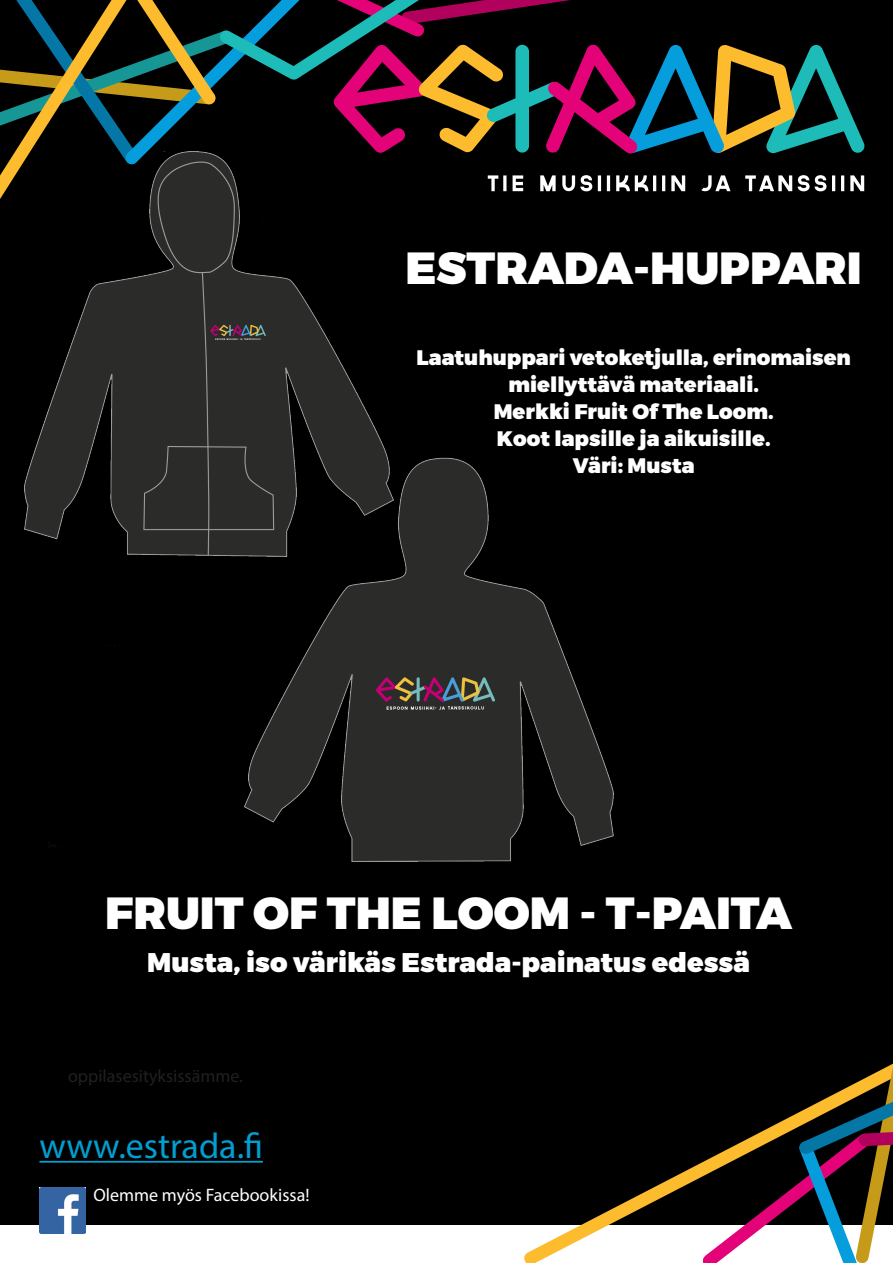
<style>
.page{position:relative;width:893px;height:1263px;background:#fff}
.page>*{position:absolute;margin:0;border:0;box-sizing:border-box;transform-origin:0 0}
.t1{font:900 45px "Montserrat";color:#fff}
.t2{font:36px "Myriad Pro";color:#009ed1}
.t3{font:900 27px "Montserrat";color:#fff}
.t4{font:900 21px/27px "Montserrat";color:#fff;text-align:center}
.t5{font:18px "Myriad Pro";color:#fff}
.t6{font:18px "Myriad Pro";color:#231f20}
</style>
<div class="page">
<div style="left:0;top:0;width:893px;height:1225px;background:#000001"></div>
<svg style="left:524px;top:1168px;width:167px;height:95px"></svg>
<svg style="left:691px;top:1063px;width:202px;height:200px"></svg>
<svg style="left:0;top:0;width:865px;height:199px"></svg>
<hr style="left:39px;top:1161px;width:224px;height:2px;background:#009ed1">
<img style="left:21px;top:0;width:606px;height:862px">
<img style="left:39px;top:1187px;width:46px;height:46px">
<p class="t1" style="left:406px;top:240px;width:458px">ESTRADA-HUPPARI</p>
<p class="t4" style="left:417px;top:345px;width:436px">Laatuhuppari vetoketjulla, erinomaisen miellyttävä materiaali.</p>
<p class="t4" style="left:494px;top:399px;width:281px">Merkki Fruit Of The Loom.</p>
<p class="t4" style="left:497px;top:426px;width:275px">Koot lapsille ja aikuisille.</p>
<p class="t4" style="left:573px;top:453px;width:123px">Väri: Musta</p>
<p class="t1" style="left:105px;top:885px;width:689px">FRUIT OF THE LOOM - T-PAITA</p>
<p class="t3" style="left:147px;top:945px;width:604px">Musta, iso värikäs Estrada-painatus edessä</p>
<p class="t6" style="left:68px;top:1064px;width:176px">oppilasesityksissämme.</p>
<p class="t2" style="left:39px;top:1124px;width:225px">www.estrada.fi</p>
<p class="t5" style="left:93px;top:1184px;width:218px">Olemme myös Facebookissa!</p>
</div>
